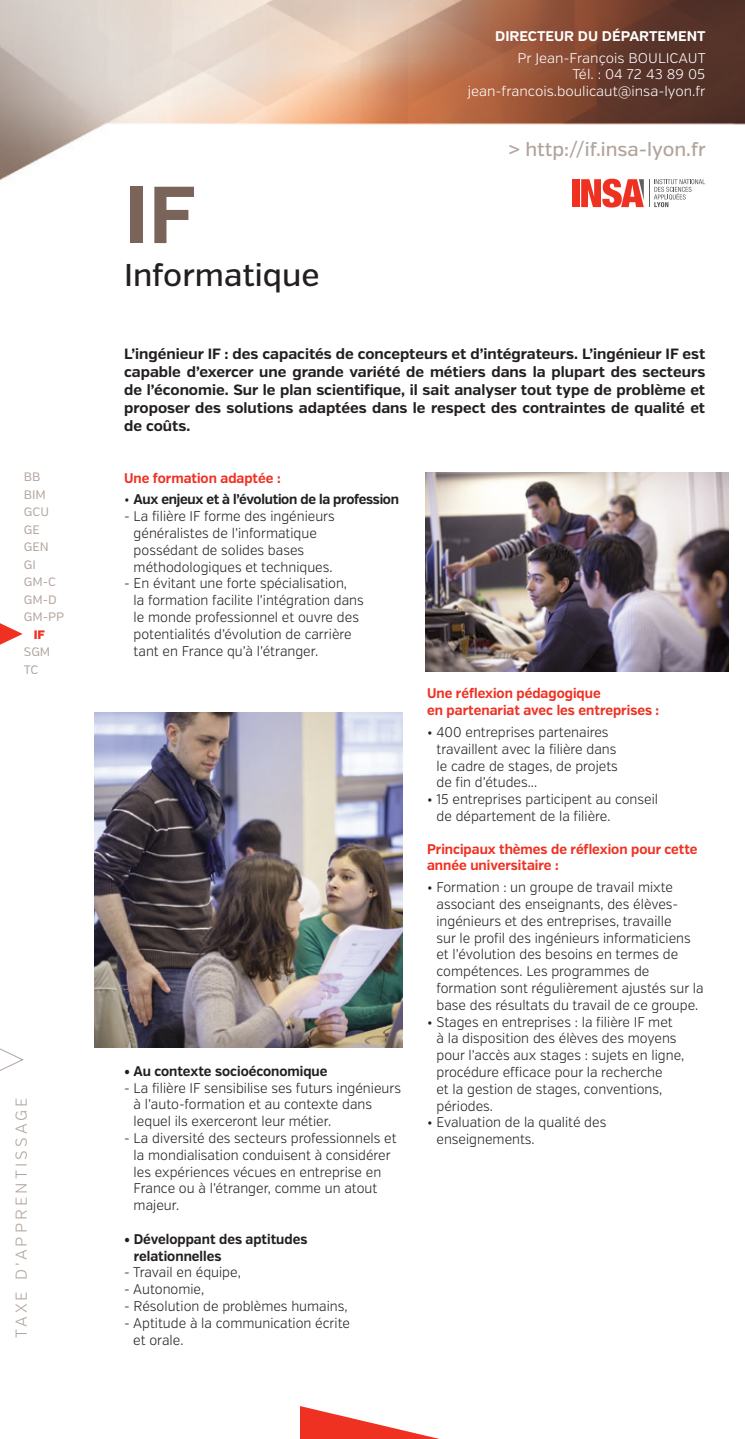
<style>
.page{position:relative;width:745px;height:1439px;background:#fff}
.page>*{position:absolute;margin:0;border:0;box-sizing:border-box;transform-origin:0 0}
.t1{font:700 80.5px "Verb";color:#7a6459}
.t2{font:500 31.5px "Verb";color:#231f20}
.t3{font:500 19.25px "Verb";color:#b1a49c}
.t4{font:300 15.75px "Verb";letter-spacing:.2em;color:#b1a49c}
.t5{font:700 14.88px/17.8px "Verb";color:#231f20;text-align:justify}
.t6{font:300 14px/16.8px "Verb";color:#231f20;scale:.94 1}
.t7{font:700 14px/16.8px "Verb";color:#ef3122;scale:.94 1}
.t8{font:300 14px/16.8px "Verb";color:#fff;text-align:right}
.t9{font:700 14px/16.8px "Verb";color:#231f20;scale:.94 1}
.t10{font:700 14px "Verb";letter-spacing:-.02em;color:#231f20;scale:.94 1}
.t11{font:700 14px "Verb";color:#fff}
.t12{font:12.25px/17.5px "Verb";color:#b1a49c}
.t13{font:900 12.25px "Verb";color:#ef3122}
.s1{font-weight:300}
</style>
<div class="page">
<img style="left:0;top:0;width:744px;height:208px">
<div style="left:571px;top:179px;width:7px;height:28px;background:#ef3122"></div>
<svg style="left:580px;top:179px;width:124px;height:28px"></svg>
<svg style="left:300px;top:1406px;width:139px;height:33px"></svg>
<img style="left:94px;top:712px;width:308px;height:335px">
<img style="left:425px;top:473px;width:302px;height:198px">
<svg style="left:0;top:623px;width:23px;height:22px"></svg>
<svg style="left:0;top:1048px;width:23px;height:23px"></svg>
<p class="t12" style="left:24px;top:468px;width:42px">BB<br>BIM<br>GCU<br>GE<br>GEN<br>GI<br>GM-C<br>GM-D<br>GM-PP</p>
<p class="t13" style="left:34px;top:627px;width:13px">IF</p>
<p class="t12" style="left:24px;top:643px;width:28px">SGM<br>TC</p>
<p class="t4" style="left:12px;top:1338px;width:243px;rotate:-90deg">TAXE D’APPRENTISSAGE</p>
<p class="t11" style="left:495px;top:28px;width:212px">DIRECTEUR DU DÉPARTEMENT</p>
<p class="t8" style="left:467px;top:50px;width:239px">Pr Jean-François BOULICAUT<br>Tél. : 04 72 43 89 05 jean-francois.boulicaut@insa-lyon.fr</p>
<h1 class="t1" style="left:124px;top:166px;width:73px">IF</h1>
<h2 class="t2" style="left:124px;top:256px;width:197px">Informatique</h2>
<h3 class="t3" style="left:508px;top:137px;width:199px">&gt; http://if.insa-lyon.fr</h3>
<p class="t5" style="left:124px;top:345px;width:582px">L’ingénieur IF : des capacités de concepteurs et d’intégrateurs. L’ingénieur IF est capable d’exercer une grande variété de métiers dans la plupart des secteurs de l’économie. Sur le plan scientifique, il sait analyser tout type de problème et proposer des solutions adaptées dans le respect des contraintes de qualité et de coûts.</p>
<p class="t7" style="left:124px;top:469px;width:168px">Une formation adaptée :</p>
<p class="t10" style="left:124px;top:491px;width:294px"><span class="s1">•</span> Aux enjeux et à l’évolution de la profession</p>
<p class="t6" style="left:134px;top:508px;width:215px;text-indent:-9px">- La filière IF forme des ingénieurs généralistes de l’informatique possédant de solides bases méthodologiques et techniques.</p>
<p class="t6" style="left:134px;top:575px;width:246px;text-indent:-9px">- En évitant une forte spécialisation,<br>la formation facilite l’intégration dans le monde professionnel et ouvre des potentialités d’évolution de carrière tant en France qu’à l’étranger.</p>
<p class="t9" style="left:124px;top:1062px;width:218px">• Au contexte socioéconomique</p>
<p class="t6" style="left:134px;top:1079px;width:286px;text-indent:-9px">- La filière IF sensibilise ses futurs ingénieurs à l’auto-formation et au contexte dans lequel ils exerceront leur métier.</p>
<p class="t6" style="left:134px;top:1130px;width:281px;text-indent:-9px">- La diversité des secteurs professionnels et la mondialisation conduisent à considérer les expériences vécues en entreprise en France ou à l’étranger, comme un atout majeur.</p>
<p class="t9" style="left:134px;top:1230px;width:186px;text-indent:-10px">• Développant des aptitudes relationnelles</p>
<p class="t6" style="left:124px;top:1264px;width:126px">- Travail en équipe,</p>
<p class="t6" style="left:124px;top:1281px;width:87px">- Autonomie,</p>
<p class="t6" style="left:124px;top:1298px;width:239px">- Résolution de problèmes humains,</p>
<p class="t6" style="left:133px;top:1314px;width:232px;text-indent:-9px">- Aptitude à la communication écrite et orale.</p>
<p class="t7" style="left:427px;top:685px;width:248px">Une réflexion pédagogique<br>en partenariat avec les entreprises :</p>
<p class="t6" style="left:436px;top:724px;width:194px;text-indent:-9px">• 400 entreprises partenaires travaillent avec la filière dans le cadre de stages, de projets de fin d’études...</p>
<p class="t6" style="left:436px;top:791px;width:237px;text-indent:-9px">• 15 entreprises participent au conseil de département de la filière.</p>
<p class="t7" style="left:427px;top:840px;width:289px">Principaux thèmes de réflexion pour cette année universitaire :</p>
<p class="t6" style="left:436px;top:879px;width:285px;text-indent:-9px">• Formation : un groupe de travail mixte associant des enseignants, des élèves&shy;ingénieurs et des entreprises, travaille<br>sur le profil des ingénieurs informaticiens et l’évolution des besoins en termes de compétences. Les programmes de formation sont régulièrement ajustés sur la base des résultats du travail de ce groupe.</p>
<p class="t6" style="left:436px;top:1013px;width:265px;text-indent:-9px">• Stages en entreprises : la filière IF met<br>à la disposition des élèves des moyens pour l’accès aux stages : sujets en ligne, procédure efficace pour la recherche<br>et la gestion de stages, conventions, périodes.</p>
<p class="t6" style="left:436px;top:1114px;width:182px;text-indent:-9px">• Evaluation de la qualité des enseignements.</p>
</div>
